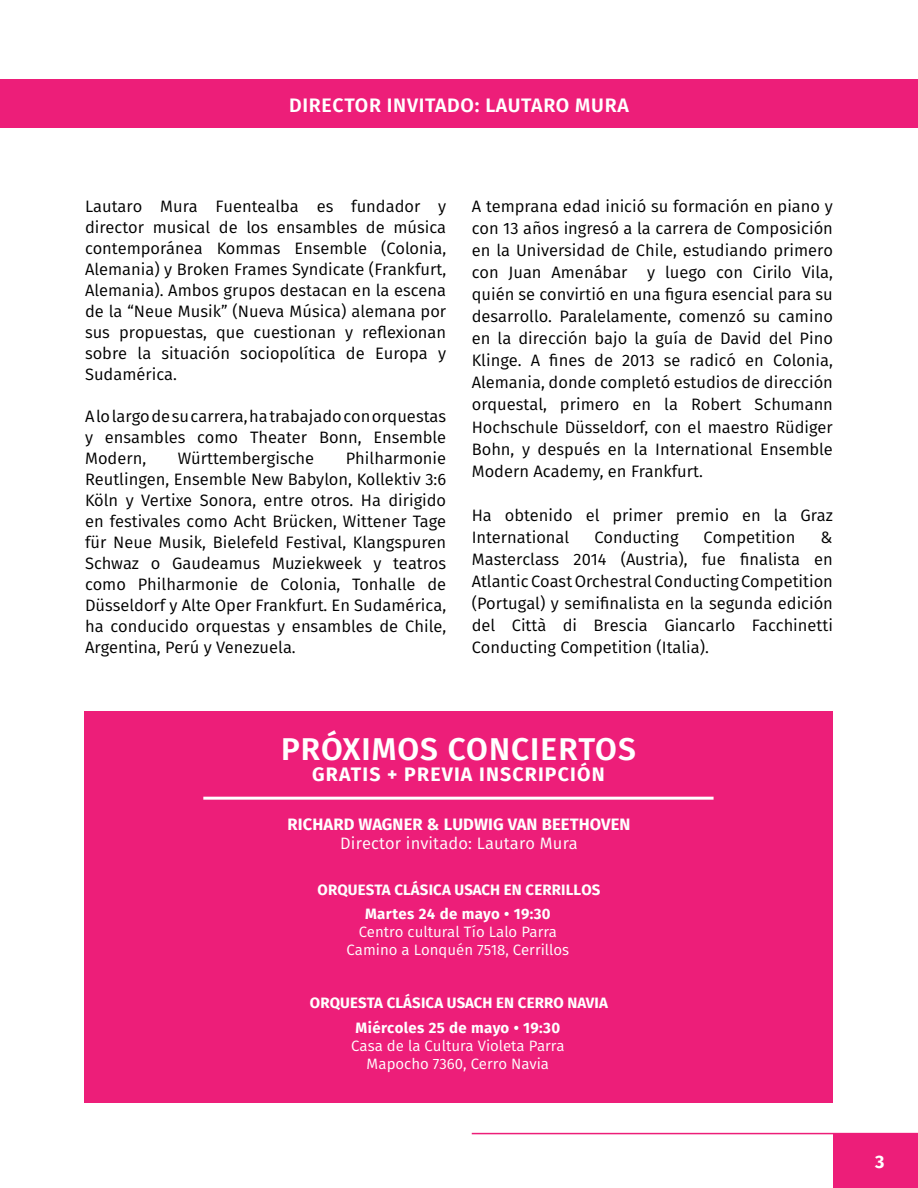
<style>
.page{position:relative;width:918px;height:1188px;background:#fff}
.page>*{position:absolute;margin:0;border:0;box-sizing:border-box;transform-origin:0 0}
.t1{font:600 31.5px "Fira Sans";letter-spacing:.03em;color:#fff}
.t2{font:600 19.5px "Fira Sans";letter-spacing:.035em;color:#fff}
.t3{font:700 19.5px "Fira Sans";letter-spacing:.06em;color:#fff}
.t4{font:700 18px "Fira Sans";color:#fff}
.t5{font:16.5px/21px "Fira Sans";color:#000;text-align:justify}
.t6{font:700 16.5px "Fira Sans";letter-spacing:.01em;color:#fff}
.t7{font:16.5px "Fira Sans";letter-spacing:.01em;color:#fff}
.t8{font:700 15px "Fira Sans";letter-spacing:.01em;color:#fff}
.t9{font:15px/18px "Fira Sans";color:#fff;text-align:center}
</style>
<div class="page">
<div style="left:833px;top:1134px;width:85px;height:54px;background:#ed1e79"></div>
<hr style="left:472px;top:1133px;width:446px;height:1px;background:#ed1e79">
<div style="left:0;top:79px;width:918px;height:48px;background:#ed1e79"></div>
<div style="left:84px;top:711px;width:749px;height:392px;background:#ed1e79"></div>
<hr style="left:203px;top:797px;width:511px;height:3px;background:#fff">
<p class="t2" style="left:289px;top:89px;width:341px">DIRECTOR INVITADO: LAUTARO MURA</p>
<p class="t5" style="left:85px;top:195px;width:363px">Lautaro Mura Fuentealba es fundador y director musical de los ensambles de música contemporánea Kommas Ensemble (Colonia, Alemania) y Broken Frames Syndicate (Frankfurt, Alemania). Ambos grupos destacan en la escena de la “Neue Musik” (Nueva Música) alemana por sus propuestas, que cuestionan y reflexionan sobre la situación sociopolítica de Europa y Sudamérica.</p>
<p class="t5" style="left:85px;top:405px;width:363px">A lo largo de su carrera, ha trabajado con orquestas y ensambles como Theater Bonn, Ensemble Modern,</p>
<p class="t5" style="left:85px;top:447px;width:363px;text-indent:261px">Philharmonie Reutlingen, Ensemble New Babylon, Kollektiv 3:6<br>Köln y Vertixe Sonora, entre otros. Ha dirigido en festivales como Acht Brücken, Wittener Tage für Neue Musik, Bielefeld Festival, Klangspuren Schwaz o Gaudeamus Muziekweek y teatros como Philharmonie de Colonia, Tonhalle de Düsseldorf y Alte Oper Frankfurt. En Sudamérica, ha conducido orquestas y ensambles de Chile, Argentina, Perú y Venezuela.</p>
<p class="t5" style="left:178px;top:447px;width:138px">Württembergische</p>
<p class="t5" style="left:472px;top:195px;width:363px;line-height:22px">A temprana edad inició su formación en piano y con 13 años ingresó a la carrera de Composición en la Universidad de Chile, estudiando primero con Juan Amenábar y luego con Cirilo Vila, quién se convirtió en una figura esencial para su desarrollo. Paralelamente, comenzó su camino en la dirección bajo la guía de David del Pino Klinge. A fines de 2013 se radicó en Colonia, Alemania, donde completó estudios de dirección orquestal, primero en la Robert Schumann Hochschule Düsseldorf, con el maestro Rüdiger Bohn, y después en la International Ensemble Modern Academy, en Frankfurt.</p>
<p class="t5" style="left:472px;top:504px;width:363px;line-height:22px">Ha obtenido el primer premio en la Graz<br>International</p>
<p class="t5" style="left:594px;top:526px;width:86px">Conducting</p>
<p class="t5" style="left:704px;top:526px;width:93px">Competition</p>
<p class="t5" style="left:472px;top:526px;width:363px;line-height:22px;text-indent:349px">&amp; Masterclass 2014 (Austria), fue finalista en Atlantic Coast Orchestral Conducting Competition (Portugal) y semifinalista en la segunda edición del Città di Brescia Giancarlo Facchinetti Conducting Competition (Italia).</p>
<h1 class="t1" style="left:281px;top:723px;width:356px">PRÓXIMOS CONCIERTOS</h1>
<p class="t3" style="left:312px;top:758px;width:294px">GRATIS + PREVIA INSCRIPCIÓN</p>
<p class="t6" style="left:287px;top:810px;width:345px">RICHARD WAGNER &amp; LUDWIG VAN BEETHOVEN</p>
<p class="t7" style="left:340px;top:831px;width:239px">Director invitado: Lautaro Mura</p>
<p class="t8" style="left:318px;top:878px;width:284px">ORQUESTA CLÁSICA USACH EN CERRILLOS</p>
<p class="t8" style="left:365px;top:901px;width:187px">Martes 24 de mayo • 19:30</p>
<p class="t9" style="left:347px;top:922px;width:224px">Centro cultural Tío Lalo Parra<br>Camino a Lonquén 7518, Cerrillos</p>
<p class="t8" style="left:310px;top:990px;width:300px">ORQUESTA CLÁSICA USACH EN CERRO NAVIA</p>
<p class="t8" style="left:356px;top:1015px;width:206px">Miércoles 25 de mayo • 19:30</p>
<p class="t9" style="left:351px;top:1036px;width:215px">Casa de la Cultura Violeta Parra<br>Mapocho 7360, Cerro Navia</p>
<p class="t4" style="left:875px;top:1146px;width:11px">3</p>
</div>
